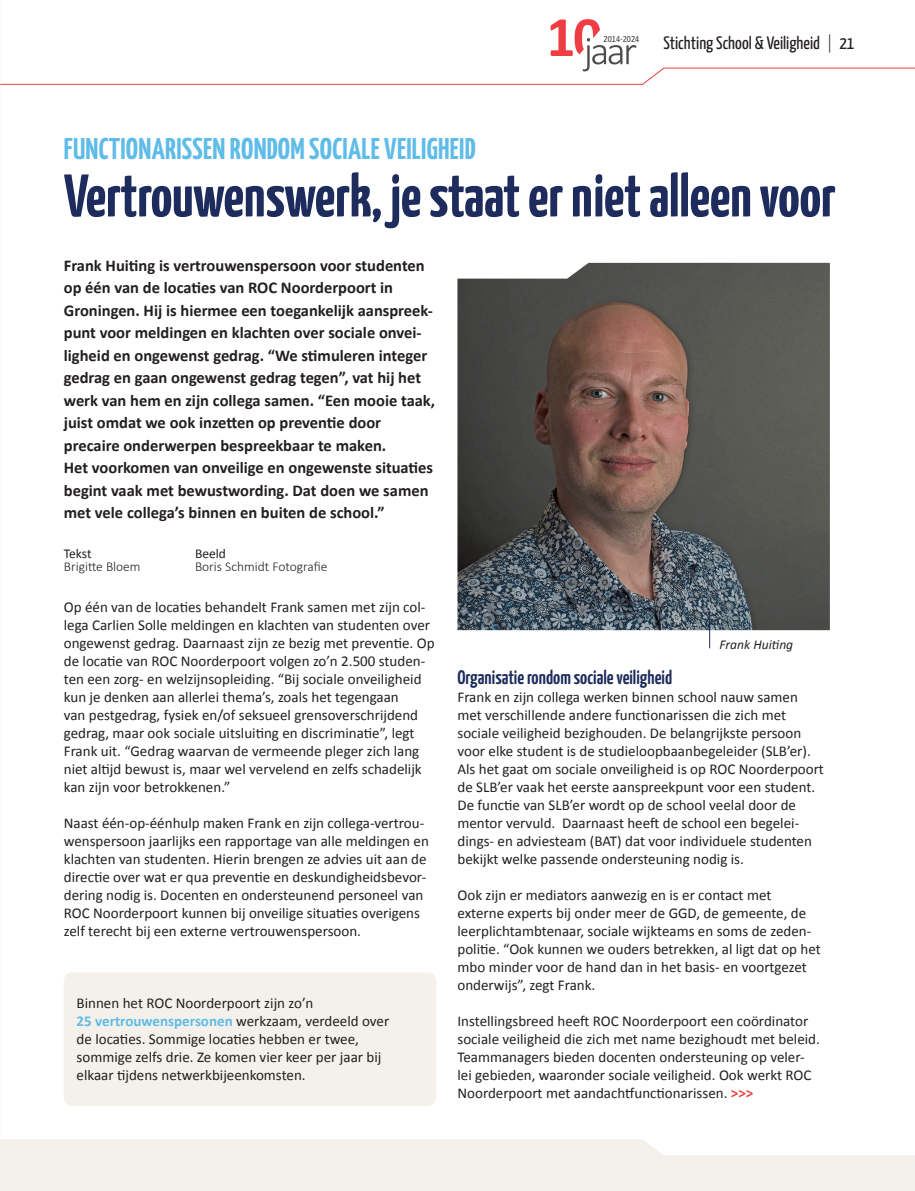
<style>
.page{position:relative;width:915px;height:1191px;background:#fff}
.page>*{position:absolute;margin:0;border:0;box-sizing:border-box;transform-origin:0 0}
.t1{font:700 60px "Yanone Kaffeesatz";letter-spacing:-.005em;color:#1d2c5c}
.t2{font:700 57.3px "Calibri";color:#ee3d43}
.t3{font:700 30px "Yanone Kaffeesatz";letter-spacing:.01em;color:#5fbce8}
.t4{font:600 19.5px "Yanone Kaffeesatz";color:#1d2c5c}
.t5{font:18px "Yanone Kaffeesatz";color:#231f20}
.t6{font:700 16.5px/22.5px "Calibri";color:#231f20}
.t7{font:15px/18px "Calibri";color:#231f20}
.t8{font:700 15px "Calibri";color:#5fbce8}
.t9{font:300 13.5px/13.5px "Calibri";color:#231f20}
.t10{font:italic 13.5px "Calibri";color:#231f20}
.t11{font:9.9px "Yanone Kaffeesatz";letter-spacing:.005em;color:#4b4c4d}
.s1{font-weight:300}
.s2{font-weight:400}
.s3{font-weight:400;color:#231f20}
.s4{font-weight:700;color:#ee3d43}
</style>
<div class="page">
<svg style="left:0;top:38px;width:914px;height:47px"></svg>
<svg style="left:0;top:1139px;width:914px;height:52px;background:#f5f2eb"></svg>
<img style="left:457px;top:263px;width:372px;height:367px">
<div style="left:64px;top:972px;width:372px;height:134px;background:#f4f1ea;border-radius:9px"></div>
<hr style="left:709px;top:615px;width:1px;height:33px;background:#1d2c5c">
<h2 class="t2" style="left:546px;top:-4px;width:57px">10</h2>
<p class="t11" style="left:603px;top:31px;width:37px">2014-2024</p>
<p class="t5" style="left:663px;top:29px;width:192px">Stichting School &amp; Veiligheid <span class="s1">|</span> 21</p>
<p class="t3" style="left:64px;top:127px;width:413px">FUNCTIONARISSEN RONDOM SOCIALE VEILIGHEID</p>
<p class="t1" style="left:64px;top:152px;width:773px">Vertrouwenswerk, je staat er niet alleen voor</p>
<p class="t6" style="left:64px;top:253px;width:362px">Frank Huiting is vertrouwenspersoon voor studenten op één van de locaties van ROC Noorderpoort in</p>
<p class="t6" style="left:64px;top:298px;width:372px">Groningen. Hij is hiermee een toegankelijk aanspreek&shy;punt voor meldingen en klachten over sociale onvei&shy;ligheid en ongewenst gedrag. “We stimuleren integer gedrag en gaan ongewenst gedrag tegen”, vat hij het werk van hem en zijn collega samen. “Een mooie taak, juist omdat we ook inzetten op preventie door</p>
<p class="t6" style="left:64px;top:433px;width:324px">precaire onderwerpen bespreekbaar te maken.</p>
<p class="t6" style="left:64px;top:456px;width:371px">Het voorkomen van onveilige en ongewenste situaties begint vaak met bewustwording. Dat doen we samen met vele collega’s binnen en buiten de school.”</p>
<p class="t9" style="left:64px;top:546px;width:78px"><span class="s2">Tekst<br></span>Brigitte Bloem</p>
<p class="t7" style="left:64px;top:598px;width:372px">Op één van de locaties behandelt Frank samen met zijn col&shy;lega Carlien Solle meldingen en klachten van studenten over ongewenst gedrag. Daarnaast zijn ze bezig met preventie. Op de locatie van ROC Noorderpoort volgen zo’n 2.500 studen&shy;ten een zorg- en welzijnsopleiding. “Bij sociale onveiligheid kun je denken aan allerlei thema’s, zoals het tegengaan<br>van pestgedrag, fysiek en/of seksueel grensoverschrijdend gedrag, maar ook sociale uitsluiting en discriminatie”, legt Frank uit. “Gedrag waarvan de vermeende pleger zich lang niet altijd bewust is, maar wel vervelend en zelfs schadelijk kan zijn voor betrokkenen.”</p>
<p class="t7" style="left:64px;top:814px;width:366px">Naast één-op-éénhulp maken Frank en zijn collega-vertrou&shy;wenspersoon jaarlijks een rapportage van alle meldingen en klachten van studenten. Hierin brengen ze advies uit aan de directie over wat er qua preventie en deskundigheidsbevor&shy;dering nodig is. Docenten en ondersteunend personeel van ROC Noorderpoort kunnen bij onveilige situaties overigens zelf terecht bij een externe vertrouwenspersoon.</p>
<p class="t9" style="left:195px;top:546px;width:134px"><span class="s2">Beeld<br></span>Boris Schmidt Fotografie</p>
<p class="t7" style="left:77px;top:994px;width:238px">Binnen het ROC Noorderpoort zijn zo’n</p>
<p class="t8" style="left:77px;top:1010px;width:314px">25 vertrouwenspersonen <span class="s3">werkzaam, verdeeld over</span></p>
<p class="t7" style="left:77px;top:1030px;width:284px">de locaties. Sommige locaties hebben er twee,</p>
<p class="t7" style="left:77px;top:1048px;width:306px">sommige zelfs drie. Ze komen vier keer per jaar bij</p>
<p class="t7" style="left:77px;top:1066px;width:230px">elkaar tijdens netwerkbijeenkomsten.</p>
<p class="t10" style="left:719px;top:635px;width:75px">Frank Huiting</p>
<p class="t4" style="left:457px;top:663px;width:216px">Organisatie rondom sociale veiligheid</p>
<p class="t7" style="left:457px;top:688px;width:342px">Frank en zijn collega werken binnen school nauw samen</p>
<p class="t7" style="left:457px;top:706px;width:330px">met verschillende andere functionarissen die zich met</p>
<p class="t7" style="left:457px;top:724px;width:368px">sociale veiligheid bezighouden. De belangrijkste persoon voor elke student is de studieloopbaanbegeleider (SLB’er).<br>Als het gaat om sociale onveiligheid is op ROC Noorderpoort de SLB’er vaak het eerste aanspreekpunt voor een student.<br>De functie van SLB’er wordt op de school veelal door de mentor vervuld. Daarnaast heeft de school een begelei&shy;dings- en adviesteam (BAT) dat voor individuele studenten bekijkt welke passende ondersteuning nodig is.</p>
<p class="t7" style="left:457px;top:886px;width:315px">Ook zijn er mediators aanwezig en is er contact met</p>
<p class="t7" style="left:457px;top:904px;width:365px">externe experts bij onder meer de GGD, de gemeente, de leerplichtambtenaar, sociale wijkteams en soms de zeden&shy;politie. “Ook kunnen we ouders betrekken, al ligt dat op het mbo minder voor de hand dan in het basis- en voortgezet onderwijs”, zegt Frank.</p>
<p class="t7" style="left:457px;top:1012px;width:364px">Instellingsbreed heeft ROC Noorderpoort een coördinator sociale veiligheid die zich met name bezighoudt met beleid.<br>Teammanagers bieden docenten ondersteuning op veler&shy;lei gebieden, waaronder sociale veiligheid. Ook werkt ROC Noorderpoort met aandachtfunctionarissen. <span class="s4">&gt;&gt;&gt;</span></p>
</div>
